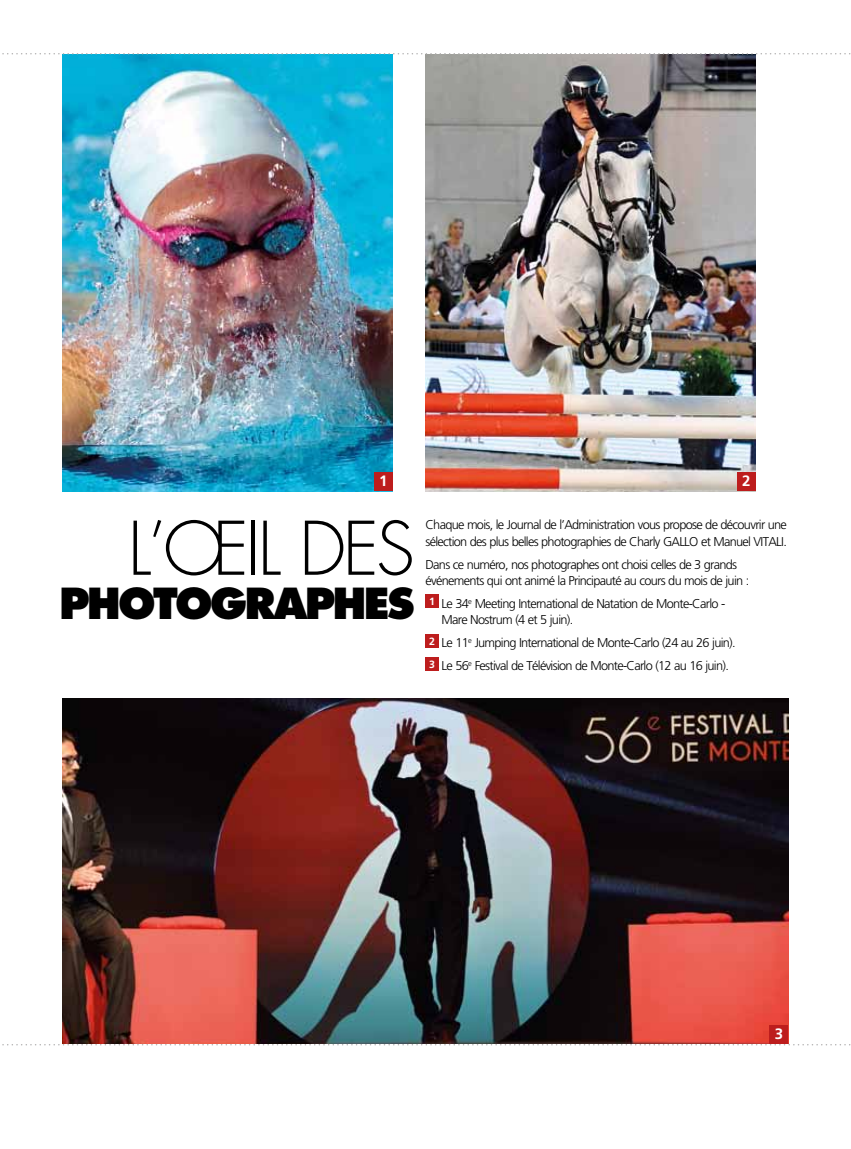
<style>
.page{position:relative;width:851px;height:1149px;background:#fff}
.page>*{position:absolute;margin:0;border:0;box-sizing:border-box;transform-origin:0 0}
.t1{font:300 71.7px "Futura";color:#000}
.t2{font:800 41.55px "Futura";letter-spacing:-.065em;color:#000}
.t3{font:700 15px "Frutiger";color:#fff}
.t4{font:300 12.75px/16.5px "Frutiger";letter-spacing:-.055em;color:#000}
</style>
<div class="page">
<div style="left:425px;top:594px;width:13px;height:13px;background:#bd1d1d"></div>
<div style="left:425px;top:634px;width:13px;height:13px;background:#bd1d1d"></div>
<div style="left:425px;top:657px;width:13px;height:13px;background:#bd1d1d"></div>
<img style="left:62px;top:54px;width:330px;height:437px">
<img style="left:425px;top:54px;width:330px;height:437px">
<img style="left:62px;top:698px;width:726px;height:345px">
<div style="left:374px;top:472px;width:18px;height:19px;background:#bd1d1d"></div>
<div style="left:737px;top:472px;width:18px;height:19px;background:#bd1d1d"></div>
<div style="left:769px;top:1024px;width:19px;height:19px;background:#bd1d1d"></div>
<svg style="left:2px;top:53px;width:849px;height:1px"></svg>
<svg style="left:2px;top:1043px;width:849px;height:2px"></svg>
<p class="t3" style="left:379px;top:472px;width:10px">1</p>
<p class="t3" style="left:742px;top:472px;width:10px">2</p>
<h1 class="t1" style="left:128px;top:502px;width:288px">L’ŒIL DES</h1>
<h2 class="t2" style="left:59px;top:578px;width:357px">PHOTOGRAPHES</h2>
<p class="t4" style="left:425px;top:516px;width:363px">Chaque mois, le Journal de l’Administration vous propose de découvrir une sélection des plus belles photographies de Charly GALLO et Manuel VITALI.</p>
<p class="t4" style="left:425px;top:556px;width:325px">Dans ce numéro, nos photographes ont choisi celles de 3 grands événements qui ont animé la Principauté au cours du mois de juin :</p>
<p class="t4" style="left:441px;top:595px;width:285px;text-indent:-12px"><sup>1</sup> Le 34<sup>e</sup> Meeting International de Natation de Monte-Carlo -<br>Mare Nostrum (4 et 5 juin).</p>
<p class="t4" style="left:429px;top:631px;width:308px;line-height:23px"><sup>2</sup> Le 11<sup>e</sup> Jumping International de Monte-Carlo (24 au 26 juin).<br><sup>3</sup> Le 56<sup>e</sup> Festival de Télévision de Monte-Carlo (12 au 16 juin).</p>
<p class="t3" style="left:774px;top:1024px;width:10px">3</p>
</div>
